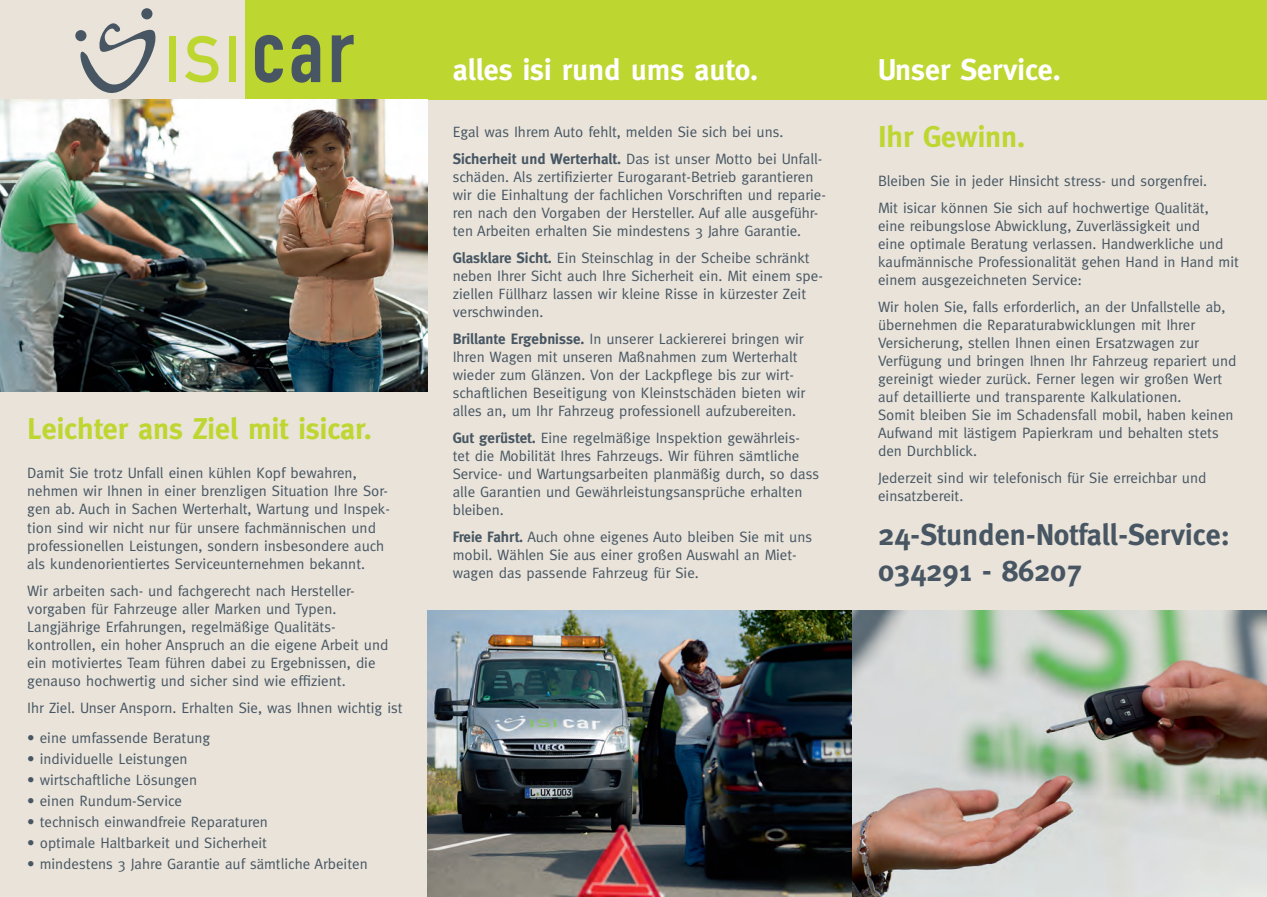
<style>
.page{position:relative;width:1267px;height:897px;background:#fff}
.page>*{position:absolute;margin:0;border:0;box-sizing:border-box;transform-origin:0 0}
.t1{font:700 30px/36px "Meta";color:#475662}
.t2{font:700 30px "Meta";color:#bed630}
.t3{font:700 30px "Meta";color:#fff}
.t4{font:15px/18px "Meta";color:#475662}
.s1{font-weight:700}
</style>
<div class="page">
<div style="left:0;top:0;width:1266px;height:896px;background:#e9e3da"></div>
<div style="left:245px;top:0;width:1021px;height:100px;background:#bed630"></div>
<div style="left:169px;top:36px;width:7px;height:46px;background:#bed630"></div>
<svg style="left:185px;top:36px;width:33px;height:46px"></svg>
<div style="left:229px;top:36px;width:7px;height:46px;background:#bed630"></div>
<svg style="left:255px;top:35px;width:28px;height:48px"></svg>
<svg style="left:291px;top:35px;width:29px;height:48px"></svg>
<svg style="left:332px;top:35px;width:21px;height:47px"></svg>
<svg style="left:76px;top:19px;width:80px;height:74px"></svg>
<div style="left:141px;top:8px;width:11px;height:11px;background:#475662;border-radius:50%"></div>
<div style="left:75px;top:30px;width:11px;height:11px;background:#475662;border-radius:50%"></div>
<img style="left:0;top:100px;width:427px;height:291px">
<img style="left:427px;top:610px;width:839px;height:286px">
<h1 class="t2" style="left:27px;top:411px;width:346px">Leichter ans Ziel mit isicar.</h1>
<p class="t4" style="left:27px;top:464px;width:364px">Damit Sie trotz Unfall einen kühlen Kopf bewahren, nehmen wir Ihnen in einer brenzligen Situation Ihre Sor&shy;gen ab. Auch in Sachen Werterhalt, Wartung und Inspek&shy;tion sind wir nicht nur für unsere fachmännischen und professionellen Leistungen, sondern insbesondere auch als kundenorientiertes Serviceunternehmen bekannt.</p>
<p class="t4" style="left:27px;top:581px;width:362px">Wir arbeiten sach- und fachgerecht nach Hersteller&shy;vorgaben für Fahrzeuge aller Marken und Typen.<br>Langjährige Erfahrungen, regelmäßige Qualitäts&shy;kontrollen, ein hoher Anspruch an die eigene Arbeit und ein motiviertes Team führen dabei zu Ergebnissen, die genauso hochwertig und sicher sind wie effizient.</p>
<p class="t4" style="left:27px;top:698px;width:377px">Ihr Ziel. Unser Ansporn. Erhalten Sie, was Ihnen wichtig ist</p>
<p class="t4" style="left:27px;top:728px;width:184px">• eine umfassende Beratung</p>
<p class="t4" style="left:27px;top:749px;width:162px">• individuelle Leistungen</p>
<p class="t4" style="left:27px;top:770px;width:171px">• wirtschaftliche Lösungen</p>
<p class="t4" style="left:27px;top:791px;width:156px">• einen Rundum-Service</p>
<p class="t4" style="left:27px;top:812px;width:242px">• technisch einwandfreie Reparaturen</p>
<p class="t4" style="left:27px;top:833px;width:241px">• optimale Haltbarkeit und Sicherheit</p>
<p class="t4" style="left:27px;top:854px;width:342px">• mindestens 3 Jahre Garantie auf sämtliche Arbeiten</p>
<h1 class="t3" style="left:452px;top:52px;width:307px">alles isi rund ums auto.</h1>
<h1 class="t3" style="left:878px;top:52px;width:184px">Unser Service.</h1>
<p class="t4" style="left:452px;top:118px;width:371px;line-height:27px">Egal was Ihrem Auto fehlt, melden Sie sich bei uns.<br><span class="s1">Sicherheit und Werterhalt.</span> Das ist unser Motto bei Unfall-</p>
<p class="t4" style="left:452px;top:168px;width:375px">schäden. Als zertifizierter Eurogarant-Betrieb garantieren wir die Einhaltung der fachlichen Vorschriften und reparie&shy;ren nach den Vorgaben der Hersteller. Auf alle ausgeführ&shy;ten Arbeiten erhalten Sie mindestens 3 Jahre Garantie.</p>
<p class="t4" style="left:452px;top:249px;width:372px"><span class="s1">Glasklare Sicht.</span> Ein Steinschlag in der Scheibe schränkt neben Ihrer Sicht auch Ihre Sicherheit ein. Mit einem spe&shy;ziellen Füllharz lassen wir kleine Risse in kürzester Zeit verschwinden.</p>
<p class="t4" style="left:452px;top:330px;width:354px"><span class="s1">Brillante Ergebnisse.</span> In unserer Lackiererei bringen wir Ihren Wagen mit unseren Maßnahmen zum Werterhalt wieder zum Glänzen. Von der Lackpflege bis zur wirt&shy;schaftlichen Beseitigung von Kleinstschäden bieten wir alles an, um Ihr Fahrzeug professionell aufzubereiten.</p>
<p class="t4" style="left:452px;top:429px;width:368px"><span class="s1">Gut gerüstet.</span> Eine regelmäßige Inspektion gewährleis&shy;tet die Mobilität Ihres Fahrzeugs. Wir führen sämtliche Service- und Wartungsarbeiten planmäßig durch, so dass alle Garantien und Gewährleistungsansprüche erhalten bleiben.</p>
<p class="t4" style="left:452px;top:528px;width:361px"><span class="s1">Freie Fahrt.</span> Auch ohne eigenes Auto bleiben Sie mit uns mobil. Wählen Sie aus einer großen Auswahl an Miet&shy;wagen das passende Fahrzeug für Sie.</p>
<h1 class="t2" style="left:878px;top:120px;width:149px">Ihr Gewinn.</h1>
<p class="t4" style="left:878px;top:167px;width:332px;line-height:27px">Bleiben Sie in jeder Hinsicht stress- und sorgenfrei.<br>Mit isicar können Sie sich auf hochwertige Qualität,</p>
<p class="t4" style="left:878px;top:216px;width:362px">eine reibungslose Abwicklung, Zuverlässigkeit und<br>eine optimale Beratung verlassen. Handwerkliche und kaufmännische Professionalität gehen Hand in Hand mit einem ausgezeichneten Service:</p>
<p class="t4" style="left:878px;top:297px;width:360px">Wir holen Sie, falls erforderlich, an der Unfallstelle ab, übernehmen die Reparaturabwicklungen mit Ihrer Versicherung, stellen Ihnen einen Ersatzwagen zur Verfügung und bringen Ihnen Ihr Fahrzeug repariert und gereinigt wieder zurück. Ferner legen wir großen Wert auf detaillierte und transparente Kalkulationen.<br>Somit bleiben Sie im Schadensfall mobil, haben keinen Aufwand mit lästigem Papierkram und behalten stets den Durchblick.</p>
<p class="t4" style="left:878px;top:468px;width:330px">Jederzeit sind wir telefonisch für Sie erreichbar und einsatzbereit.</p>
<h1 class="t1" style="left:878px;top:516px;width:353px">24-Stunden-Notfall-Service:<br>034291 - 86207</h1>
</div>
